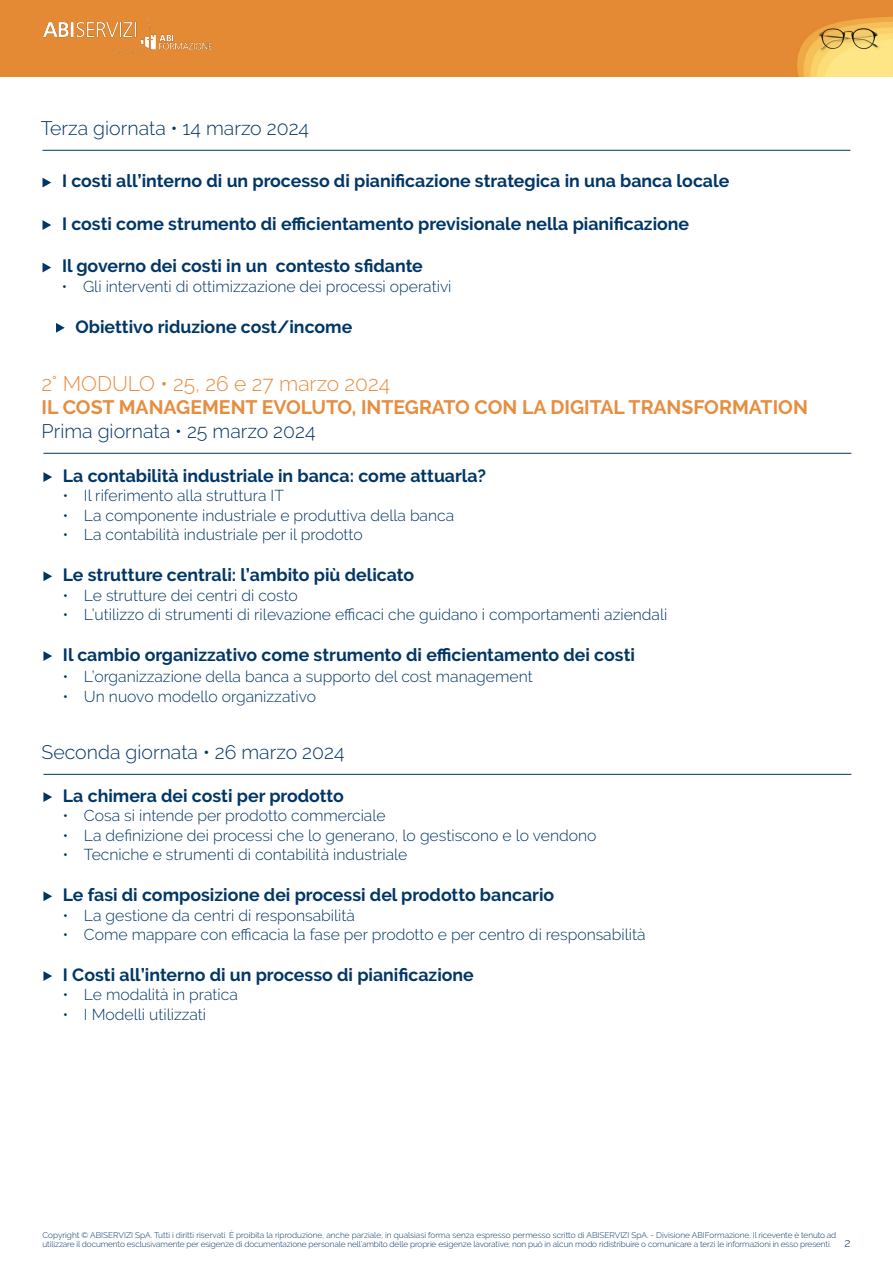
<style>
.page{position:relative;width:893px;height:1263px;background:#fff}
.page>*{position:absolute;margin:0;border:0;box-sizing:border-box;transform-origin:0 0}
.t1{font:300 21px "Raleway";color:#e78d3f}
.t2{font:300 19.5px "Raleway";color:#003667}
.t3{font:700 19.5px "Raleway";color:#e78d3f}
.t4{font:700 17.7px "Raleway";color:#003667}
.t5{font:300 15.75px "Raleway";color:#003667}
.t6{font:300 12px "Raleway";color:#003667}
.t7{font:300 8.25px/9px "Raleway";letter-spacing:-.01em;color:#003667}
</style>
<div class="page">
<img style="left:0;top:0;width:893px;height:77px">
<img style="left:43px;top:17px;width:169px;height:37px">
<hr style="left:43px;top:150px;width:807px;height:1px;background:#003667">
<svg style="left:43px;top:178px;width:8px;height:9px"></svg>
<svg style="left:43px;top:220px;width:8px;height:10px"></svg>
<svg style="left:43px;top:263px;width:8px;height:9px"></svg>
<svg style="left:56px;top:323px;width:9px;height:10px"></svg>
<hr style="left:43px;top:453px;width:808px;height:1px;background:#003667">
<svg style="left:43px;top:472px;width:9px;height:10px"></svg>
<svg style="left:43px;top:571px;width:9px;height:10px"></svg>
<svg style="left:43px;top:651px;width:9px;height:10px"></svg>
<hr style="left:43px;top:774px;width:808px;height:1px;background:#003667">
<svg style="left:43px;top:792px;width:9px;height:10px"></svg>
<svg style="left:43px;top:891px;width:9px;height:10px"></svg>
<svg style="left:43px;top:971px;width:9px;height:10px"></svg>
<p class="t2" style="left:41px;top:117px;width:270px">Terza giornata • 14 marzo 2024</p>
<p class="t4" style="left:62px;top:171px;width:669px">I costi all’interno di un processo di pianificazione strategica in una banca locale</p>
<p class="t4" style="left:62px;top:214px;width:629px">I costi come strumento di efficientamento previsionale nella pianificazione</p>
<p class="t4" style="left:62px;top:256px;width:362px">Il governo dei costi in un contesto sfidante</p>
<p class="t5" style="left:62px;top:277px;width:391px">• Gli interventi di ottimizzazione dei processi operativi</p>
<p class="t4" style="left:76px;top:316px;width:278px">Obiettivo riduzione cost/income</p>
<p class="t1" style="left:42px;top:371px;width:350px">2° MODULO • 25, 26 e 27 marzo 2024</p>
<p class="t3" style="left:42px;top:396px;width:768px">IL COST MANAGEMENT EVOLUTO, INTEGRATO CON LA DIGITAL TRANSFORMATION</p>
<p class="t2" style="left:42px;top:419px;width:275px">Prima giornata • 25 marzo 2024</p>
<p class="t4" style="left:63px;top:466px;width:425px">La contabilità industriale in banca: come attuarla?</p>
<p class="t5" style="left:63px;top:487px;width:223px">• Il riferimento alla struttura IT</p>
<p class="t5" style="left:63px;top:506px;width:393px">• La componente industriale e produttiva della banca</p>
<p class="t5" style="left:63px;top:526px;width:302px">• La contabilità industriale per il prodotto</p>
<p class="t4" style="left:63px;top:565px;width:353px">Le strutture centrali: l’ambito più delicato</p>
<p class="t5" style="left:63px;top:586px;width:237px">• Le strutture dei centri di costo</p>
<p class="t5" style="left:63px;top:605px;width:606px">• L’utilizzo di strumenti di rilevazione efficaci che guidano i comportamenti aziendali</p>
<p class="t4" style="left:63px;top:645px;width:573px">Il cambio organizzativo come strumento di efficientamento dei costi</p>
<p class="t5" style="left:63px;top:667px;width:472px">• L’organizzazione della banca a supporto del cost management</p>
<p class="t5" style="left:63px;top:687px;width:255px">• Un nuovo modello organizzativo</p>
<p class="t2" style="left:42px;top:741px;width:304px">Seconda giornata • 26 marzo 2024</p>
<p class="t4" style="left:63px;top:786px;width:282px">La chimera dei costi per prodotto</p>
<p class="t5" style="left:63px;top:807px;width:324px">• Cosa si intende per prodotto commerciale</p>
<p class="t5" style="left:63px;top:826px;width:535px">• La definizione dei processi che lo generano, lo gestiscono e lo vendono</p>
<p class="t5" style="left:63px;top:846px;width:346px">• Tecniche e strumenti di contabilità industriale</p>
<p class="t4" style="left:63px;top:885px;width:493px">Le fasi di composizione dei processi del prodotto bancario</p>
<p class="t5" style="left:63px;top:906px;width:294px">• La gestione da centri di responsabilità</p>
<p class="t5" style="left:63px;top:925px;width:584px">• Come mappare con efficacia la fase per prodotto e per centro di responsabilità</p>
<p class="t4" style="left:63px;top:964px;width:412px">I Costi all’interno di un processo di pianificazione</p>
<p class="t5" style="left:63px;top:986px;width:177px">• Le modalità in pratica</p>
<p class="t5" style="left:63px;top:1005px;width:145px">• I Modelli utilizzati</p>
<p class="t7" style="left:43px;top:1231px;width:795px">Copyright © ABISERVIZI SpA. Tutti i diritti riservati. È proibita la riproduzione, anche parziale, in qualsiasi forma senza espresso permesso scritto di ABISERVIZI SpA. - Divisione ABIFormazione. Il ricevente è tenuto ad utilizzare il documento esclusivamente per esigenze di documentazione personale nell’ambito delle proprie esigenze lavorative; non può in alcun modo ridistribuire o comunicare a terzi le informazioni in esso presenti.</p>
<p class="t6" style="left:844px;top:1236px;width:8px">2</p>
</div>
